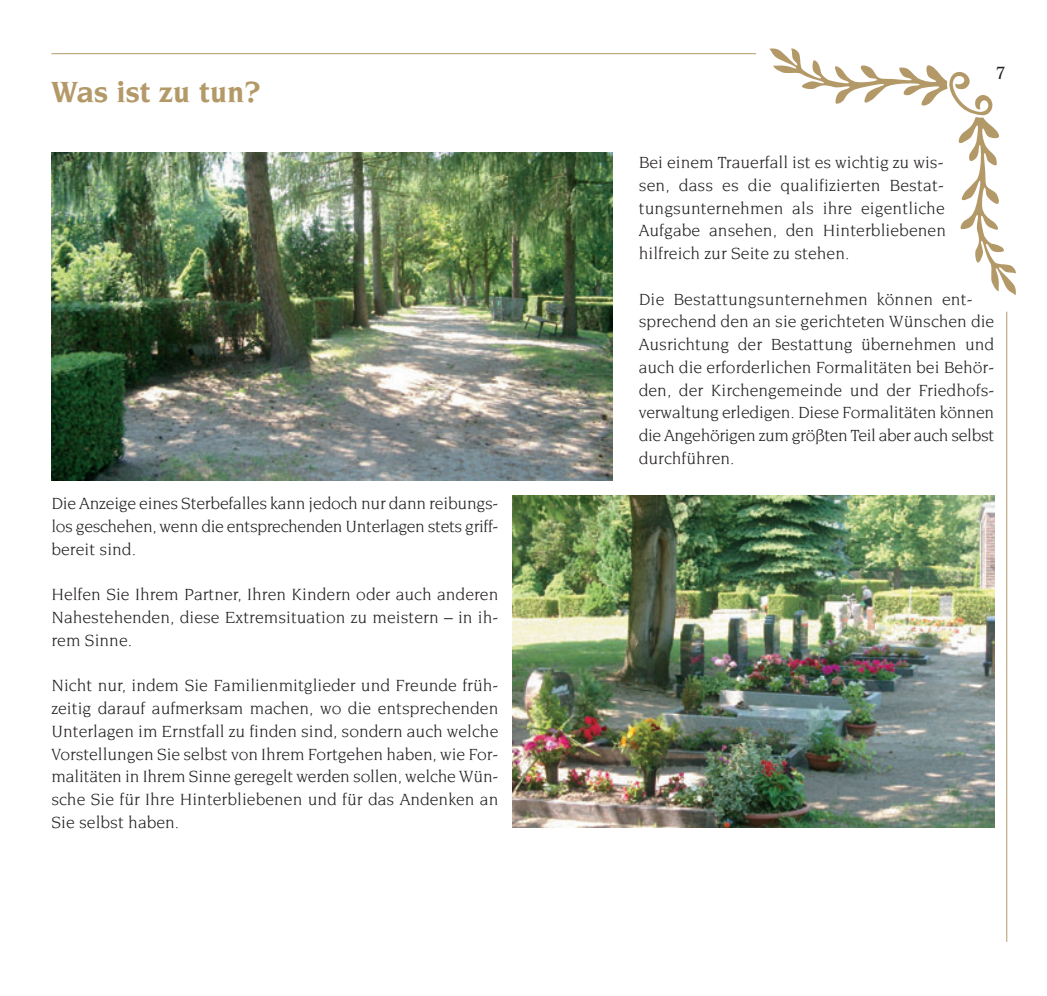
<style>
.page{position:relative;width:1047px;height:996px;background:#fff}
.page>*{position:absolute;margin:0;border:0;box-sizing:border-box;transform-origin:0 0}
.t1{font:700 31.5px "Novarese";color:#b49968}
.t2{font:500 19.25px "Novarese";color:#231f20}
.t3{font:17.5px/22.8px "Novarese";color:#231f20;text-align:justify}
</style>
<div class="page">
<hr style="left:51px;top:53px;width:705px;height:1px;background:#b49968">
<svg style="left:769px;top:48px;width:247px;height:247px"></svg>
<hr style="left:1006px;top:312px;width:1px;height:630px;background:#b49968">
<img style="left:51px;top:153px;width:561px;height:327px">
<img style="left:513px;top:495px;width:481px;height:333px">
<h1 class="t1" style="left:51px;top:78px;width:210px">Was ist zu tun?</h1>
<p class="t3" style="left:51px;top:493px;width:448px">Die Anzeige eines Sterbefalles kann jedoch nur dann reibungs&shy;los geschehen, wenn die entsprechenden Unterlagen stets griff&shy;bereit sind.</p>
<p class="t3" style="left:51px;top:584px;width:448px">Helfen Sie Ihrem Partner, Ihren Kindern oder auch anderen Nahestehenden, diese Extremsituation zu meistern – in ih&shy;rem Sinne.</p>
<p class="t3" style="left:51px;top:675px;width:448px">Nicht nur, indem Sie Familienmitglieder und Freunde früh&shy;zeitig darauf aufmerksam machen, wo die entsprechenden Unterlagen im Ernstfall zu finden sind, sondern auch welche Vorstellungen Sie selbst von Ihrem Fortgehen haben, wie For&shy;malitäten in Ihrem Sinne geregelt werden sollen, welche Wün&shy;sche Sie für Ihre Hinterbliebenen und für das Andenken an Sie selbst haben.</p>
<p class="t2" style="left:995px;top:65px;width:11px">7</p>
<p class="t3" style="left:639px;top:152px;width:309px;text-align:left">Bei einem Trauerfall ist es wichtig zu wis&shy;sen, dass es die qualifizierten Bestat&shy;tungsunternehmen als ihre eigentliche Aufgabe ansehen, den Hinterbliebenen hilfreich zur Seite zu stehen.</p>
<p class="t3" style="left:639px;top:288px;width:357px;text-align:left">Die Bestattungsunternehmen können ent&shy;sprechend den an sie gerichteten Wünschen die Ausrichtung der Bestattung übernehmen und auch die erforderlichen Formalitäten bei Behör&shy;den, der Kirchengemeinde und der Friedhofs&shy;verwaltung erledigen. Diese Formalitäten können die Angehörigen zum größten Teil aber auch selbst durchführen.</p>
</div>
